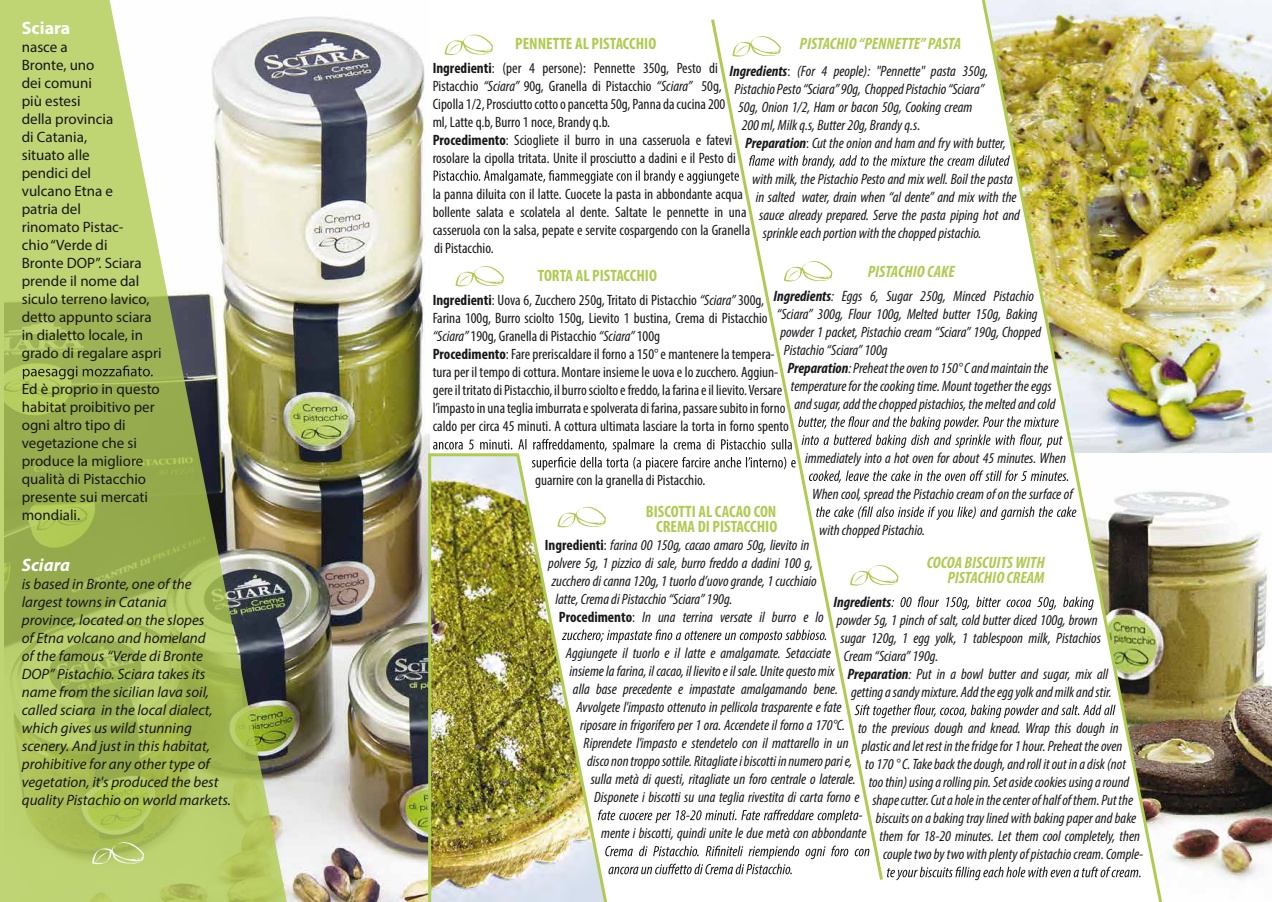
<style>
.page{position:relative;width:1272px;height:902px;background:#fff}
.page>*{position:absolute;margin:0;border:0;box-sizing:border-box;transform-origin:0 0}
.t1{font:700 18px "Myriad Pro";color:#fff}
.t2{font:italic 700 18px "Myriad Pro";color:#fff}
.t3{font:700 condensed 16.5px/15px "Myriad Pro";color:#b0cb52;text-align:right}
.t4{font:italic 700 condensed 16.5px/15px "Myriad Pro";color:#b0cb52;text-align:right}
.t5{font:italic condensed 15px "Myriad Pro";color:#1a171b}
.t6{font:condensed 15px/18px "Myriad Pro";color:#1a171b}
.t7{font:15px/18px "Myriad Pro";color:#1a171b}
.t8{font:italic 15px/18px "Myriad Pro";color:#1a171b}
.t9{font:italic 700 condensed 15px "Myriad Pro";color:#1a171b}
.s1{font-weight:700}
.s2{font-style:italic}
.s3{font-style:normal}
.s4{font-weight:700;font-style:normal}
</style>
<div class="page">
<img style="left:290px;top:16px;width:139px;height:885px">
<svg style="left:0;top:0;width:290px;height:901px;background:#b2c079"></svg>
<svg style="left:23px;top:365px;width:130px;height:14px;background:#86974c"></svg>
<svg style="left:92px;top:840px;width:54px;height:24px"></svg>
<svg style="left:433px;top:170px;width:276px;height:14px"></svg>
<svg style="left:455px;top:266px;width:49px;height:21px"></svg>
<svg style="left:444px;top:34px;width:49px;height:21px"></svg>
<svg style="left:885px;top:155px;width:90px;height:11px"></svg>
<svg style="left:433px;top:416px;width:543px;height:65px"></svg>
<svg style="left:885px;top:506px;width:91px;height:14px"></svg>
<svg style="left:891px;top:596px;width:79px;height:14px"></svg>
<svg style="left:885px;top:704px;width:91px;height:13px"></svg>
<svg style="left:887px;top:866px;width:89px;height:14px"></svg>
<svg style="left:709px;top:19px;width:176px;height:861px"></svg>
<svg style="left:732px;top:35px;width:50px;height:22px"></svg>
<svg style="left:783px;top:260px;width:51px;height:22px"></svg>
<svg style="left:850px;top:564px;width:49px;height:22px"></svg>
<img style="left:976px;top:0;width:295px;height:901px">
<img style="left:426px;top:451px;width:279px;height:450px">
<p class="t1" style="left:22px;top:16px;width:50px">Sciara</p>
<p class="t7" style="left:22px;top:38px;width:141px">nasce a<br>Bronte, uno<br>dei comuni<br>più estesi<br>della provincia<br>di Catania,<br>situato alle<br>pendici del<br>vulcano Etna e<br>patria del<br>rinomato Pistac-<br>chio “Verde di<br>Bronte DOP”. Sciara prende il nome dal siculo terreno lavico, detto appunto sciara in dialetto locale, in grado di regalare aspri</p>
<p class="t7" style="left:22px;top:380px;width:139px">Ed è proprio in questo habitat proibitivo per ogni altro tipo di vegetazione che si produce la migliore qualità di Pistacchio presente sui mercati mondiali.</p>
<p class="t2" style="left:22px;top:553px;width:50px">Sciara</p>
<p class="t8" style="left:22px;top:574px;width:211px">is based in Bronte, one of the largest towns in Catania<br>province, located on the slopes<br>of Etna volcano and homeland<br>of the famous “Verde di Bronte<br>DOP” Pistachio. Sciara takes its name from the sicilian lava soil, called sciara in the local dialect, which gives us wild stunning scenery. And just in this habitat, prohibitive for any other type of vegetation, it's produced the best quality Pistachio on world markets.</p>
<p class="t3" style="left:515px;top:35px;width:143px">PENNETTE AL PISTACCHIO</p>
<p class="t6" style="left:432px;top:58px;width:305px"><span class="s1">Ingredienti</span>: (per 4 persone): Pennette 350g, Pesto di Pistacchio <span class="s2">“Sciara”</span> 90g, Granella di Pistacchio <span class="s2">“Sciara”</span> 50g, Cipolla 1/2, Prosciutto cotto o pancetta 50g, Panna da cucina 200 ml, Latte q.b, Burro 1 noce, Brandy q.b.<br><span class="s1">Procedimento</span>: Sciogliete il burro in una casseruola e fatevi rosolare la cipolla tritata. Unite il prosciutto a dadini e il Pesto di</p>
<p class="t6" style="left:432px;top:184px;width:319px">la panna diluita con il latte. Cuocete la pasta in abbondante acqua bollente salata e scolatela al dente. Saltate le pennette in una casseruola con la salsa, pepate e servite cospargendo con la Granella di Pistacchio.</p>
<p class="t3" style="left:537px;top:268px;width:121px">TORTA AL PISTACCHIO</p>
<p class="t6" style="left:432px;top:291px;width:358px"><span class="s1">Ingredienti</span>: Uova 6, Zucchero 250g, Tritato di Pistacchio <span class="s2">“Sciara”</span> 300g, Farina 100g, Burro sciolto 150g, Lievito 1 bustina, Crema di Pistacchio <span class="s2">“Sciara”</span> 190g, Granella di Pistacchio <span class="s2">“Sciara”</span> 100g<br><span class="s1">Procedimento</span>: Fare preriscaldare il forno a 150° e mantenere la tempera&shy;tura per il tempo di cottura. Montare insieme le uova e lo zucchero. Aggiun&shy;gere il tritato di Pistacchio, il burro sciolto e freddo, la farina e il lievito. Versare l’impasto in una teglia imburrata e spolverata di farina, passare subito in forno caldo per circa 45 minuti. A cottura ultimata lasciare la torta in forno spento</p>
<p class="t4" style="left:799px;top:35px;width:163px">PISTACHIO “PENNETTE” PASTA</p>
<p class="t5" style="left:729px;top:62px;width:260px"><span class="s1">Ingredients</span><span class="s3">:</span> (For 4 people): "Pennette" pasta 350g,</p>
<p class="t5" style="left:734px;top:80px;width:251px">Pistachio Pesto “Sciara” 90g, Chopped Pistachio “Sciara”</p>
<p class="t5" style="left:738px;top:98px;width:236px">50g, Onion 1/2, Ham or bacon 50g, Cooking cream</p>
<p class="t5" style="left:741px;top:116px;width:180px">200 ml, Milk q.s, Butter 20g, Brandy q.s<span class="s3">.</span></p>
<p class="t5" style="left:745px;top:134px;width:262px"><span class="s1">Preparation</span><span class="s3">:</span> Cut the onion and ham and fry with butter,</p>
<p class="t5" style="left:752px;top:170px;width:262px">with milk, the Pistachio Pesto and mix well. Boil the pasta</p>
<p class="t5" style="left:755px;top:188px;width:262px">in salted water, drain when “al dente” and mix with the</p>
<p class="t5" style="left:759px;top:206px;width:262px">sauce already prepared. Serve the pasta piping hot and</p>
<p class="t5" style="left:762px;top:224px;width:220px">sprinkle each portion with the chopped pistachio.</p>
<p class="t4" style="left:867px;top:263px;width:88px">PISTACHIO CAKE</p>
<p class="t5" style="left:773px;top:287px;width:262px"><span class="s1">Ingredients</span>: Eggs 6, Sugar 250g, Minced Pistachio</p>
<p class="t5" style="left:776px;top:305px;width:262px">“Sciara” 300g, Flour 100g, Melted butter 150g, Baking</p>
<p class="t5" style="left:780px;top:323px;width:262px">powder 1 packet, Pistachio cream “Sciara” 190g, Chopped</p>
<p class="t5" style="left:784px;top:341px;width:105px">Pistachio “Sciara” 100g</p>
<p class="t5" style="left:787px;top:359px;width:262px"><span class="s1">Preparation</span>: Preheat the oven to 150° C and maintain the</p>
<p class="t5" style="left:791px;top:377px;width:262px">temperature for the cooking time. Mount together the eggs</p>
<p class="t5" style="left:794px;top:395px;width:262px">and sugar, add the chopped pistachios, the melted and cold</p>
<p class="t5" style="left:805px;top:449px;width:262px">immediately into a hot oven for about 45 minutes. When</p>
<p class="t5" style="left:812px;top:485px;width:262px">When cool, spread the Pistachio cream of on the surface of</p>
<p class="t5" style="left:819px;top:521px;width:107px">with chopped Pistachio.</p>
<p class="t4" style="left:926px;top:554px;width:119px">COCOA BISCUITS WITH<br>PISTACHIO CREAM</p>
<p class="t9" style="left:833px;top:592px;width:59px">Ingredients</p>
<p class="t5" style="left:836px;top:611px;width:262px">powder 5g, 1 pinch of salt, cold butter diced 100g, brown</p>
<p class="t5" style="left:840px;top:629px;width:262px">sugar 120g, 1 egg yolk, 1 tablespoon milk, Pistachios</p>
<p class="t5" style="left:844px;top:647px;width:96px">Cream “Sciara” 190g.</p>
<p class="t5" style="left:847px;top:665px;width:262px"><span class="s1">Preparation</span>: Put in a bowl butter and sugar, mix all</p>
<p class="t5" style="left:851px;top:683px;width:262px">getting a sandy mixture. Add the egg yolk and milk and stir.</p>
<p class="t5" style="left:858px;top:719px;width:262px">to the previous dough and knead. Wrap this dough in</p>
<p class="t5" style="left:861px;top:737px;width:262px">plastic and let rest in the fridge for 1 hour. Preheat the oven</p>
<p class="t5" style="left:865px;top:755px;width:262px">to 170 ° C. Take back the dough, and roll it out in a disk (not</p>
<p class="t5" style="left:868px;top:773px;width:262px">too thin) using a rolling pin. Set aside cookies using a round</p>
<p class="t5" style="left:872px;top:791px;width:262px">shape cutter. Cut a hole in the center of half of them. Put the</p>
<p class="t5" style="left:875px;top:809px;width:262px">biscuits on a baking tray lined with baking paper and bake</p>
<p class="t5" style="left:879px;top:827px;width:262px">them for 18-20 minutes. Let them cool completely, then</p>
<p class="t5" style="left:883px;top:845px;width:262px">couple two by two with plenty of pistachio cream. Comple-</p>
<p class="t6" style="left:535px;top:471px;width:172px">guarnire con la granella di Pistacchio.</p>
<p class="t3" style="left:645px;top:503px;width:133px">BISCOTTI AL CACAO CON<br>CREMA DI PISTACCHIO</p>
<p class="t5" style="left:544px;top:536px;width:266px"><span class="s4">Ingredienti</span><span class="s3">:</span> farina 00 150g, cacao amaro 50g, lievito in</p>
<p class="t5" style="left:548px;top:554px;width:266px">polvere 5g, 1 pizzico di sale, burro freddo a dadini 100 g,</p>
<p class="t5" style="left:552px;top:572px;width:266px">zucchero di canna 120g, 1 tuorlo d’uovo grande, 1 cucchiaio</p>
<p class="t5" style="left:555px;top:590px;width:178px">latte, Crema di Pistacchio “Sciara” 190g.</p>
<p class="t5" style="left:559px;top:608px;width:266px"><span class="s4">Procedimento</span><span class="s3">:</span> In una terrina versate il burro e lo</p>
<p class="t5" style="left:566px;top:644px;width:266px">Aggiungete il tuorlo e il latte e amalgamate. Setacciate</p>
<p class="t5" style="left:569px;top:662px;width:267px">insieme la farina, il cacao, il lievito e il sale. Unite questo mix</p>
<p class="t5" style="left:573px;top:680px;width:266px">alla base precedente e impastate amalgamando bene.</p>
<p class="t5" style="left:576px;top:698px;width:266px">Avvolgete l'impasto ottenuto in pellicola trasparente e fate</p>
<p class="t5" style="left:580px;top:716px;width:266px">riposare in frigorifero per 1 ora. Accendete il forno a 170°C.</p>
<p class="t5" style="left:583px;top:734px;width:266px">Riprendete l'impasto e stendetelo con il mattarello in un</p>
<p class="t5" style="left:587px;top:752px;width:267px">disco non troppo sottile. Ritagliate i biscotti in numero pari e,</p>
<p class="t5" style="left:590px;top:770px;width:267px">sulla metà di questi, ritagliate un foro centrale o laterale.</p>
<p class="t5" style="left:594px;top:788px;width:267px">Disponete i biscotti su una teglia rivestita di carta forno e</p>
<p class="t5" style="left:858px;top:806px;width:6px">-</p>
<p class="t5" style="left:601px;top:824px;width:267px">mente i biscotti, quindi unite le due metà con abbondante</p>
</div>
